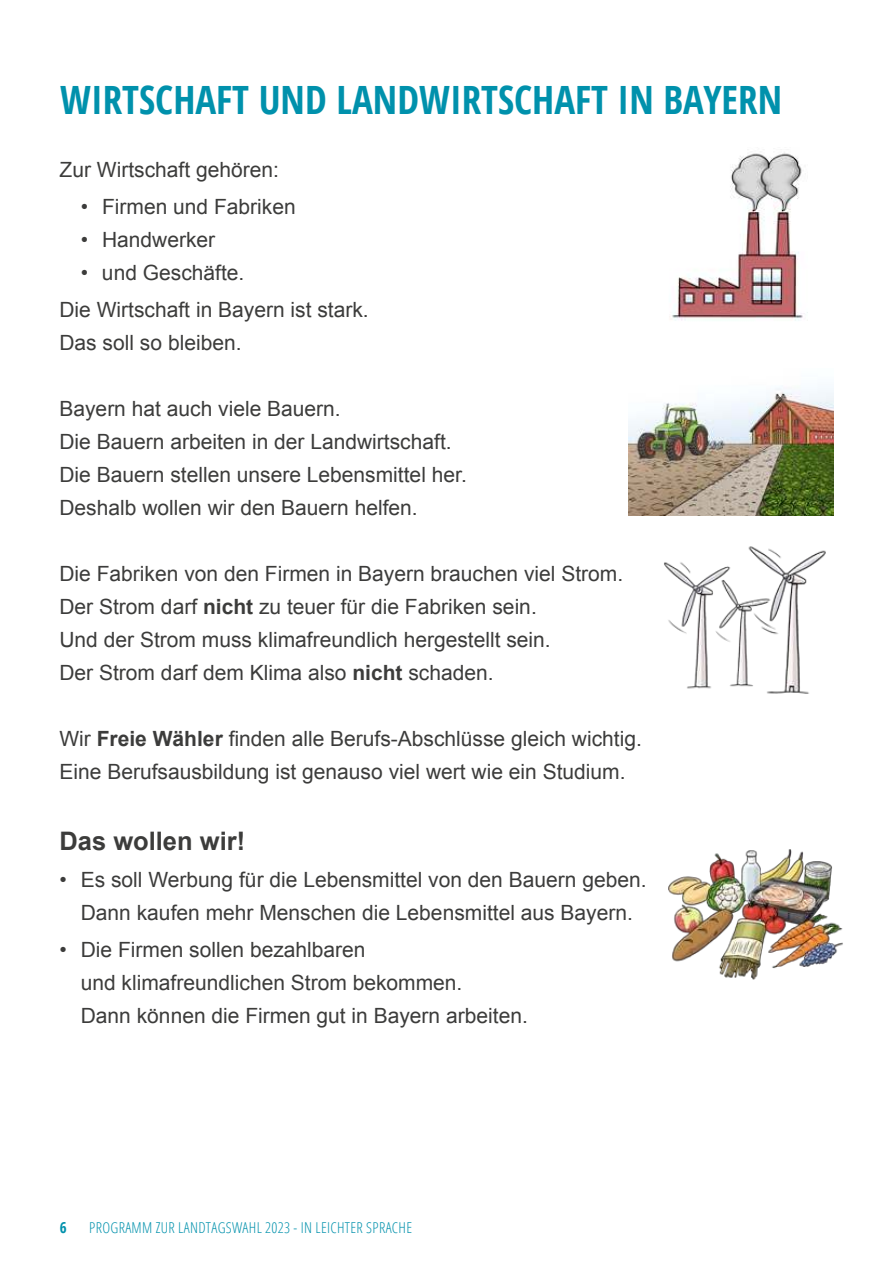
<style>
.page{position:relative;width:893px;height:1263px;background:#fff}
.page>*{position:absolute;margin:0;border:0;box-sizing:border-box;transform-origin:0 0}
.t1{font:700 condensed 39px "Open Sans";color:#0091ac}
.t2{font:700 25.5px "Arial";color:#3c3c3b}
.t3{font:21px/33px "Arial";color:#3c3c3b}
.t4{font:300 condensed 15px "Open Sans";letter-spacing:.02em;color:#0091ac}
.t5{font:700 condensed 15px "Open Sans";color:#0091ac}
.s1{font-weight:700}
</style>
<div class="page">
<img style="left:669px;top:152px;width:139px;height:169px">
<img style="left:628px;top:388px;width:205px;height:127px">
<img style="left:664px;top:546px;width:162px;height:148px">
<img style="left:668px;top:849px;width:175px;height:131px">
<h1 class="t1" style="left:60px;top:84px;width:723px">WIRTSCHAFT UND LANDWIRTSCHAFT IN BAYERN</h1>
<p class="t3" style="left:60px;top:155px;width:221px">Zur Wirtschaft gehören:</p>
<p class="t3" style="left:81px;top:192px;width:216px">• Firmen und Fabriken</p>
<p class="t3" style="left:81px;top:225px;width:136px">• Handwerker</p>
<p class="t3" style="left:59px;top:256px;width:311px;line-height:37.2px;text-indent:21px">• und Geschäfte.<br>Die Wirtschaft in Bayern ist stark.</p>
<p class="t3" style="left:59px;top:328px;width:184px">Das soll so bleiben.</p>
<p class="t3" style="left:59px;top:394px;width:409px">Bayern hat auch viele Bauern.<br>Die Bauern arbeiten in der Landwirtschaft.<br>Die Bauern stellen unsere Lebensmittel her.<br>Deshalb wollen wir den Bauern helfen.</p>
<p class="t3" style="left:59px;top:559px;width:565px">Die Fabriken von den Firmen in Bayern brauchen viel Strom.<br>Der Strom darf <span class="s1">nicht</span> zu teuer für die Fabriken sein.<br>Und der Strom muss klimafreundlich hergestellt sein.<br>Der Strom darf dem Klima also <span class="s1">nicht</span> schaden.</p>
<p class="t3" style="left:59px;top:724px;width:584px">Wir <span class="s1">Freie Wähler</span> finden alle Berufs-Abschlüsse gleich wichtig.<br>Eine Berufsausbildung ist genauso viel wert wie ein Studium.</p>
<p class="t2" style="left:60px;top:831px;width:187px">Das wollen wir!</p>
<p class="t3" style="left:60px;top:865px;width:589px;text-align:center">• Es soll Werbung für die Lebensmittel von den Bauern geben.<br>Dann kaufen mehr Menschen die Lebensmittel aus Bayern.</p>
<p class="t3" style="left:81px;top:935px;width:449px;text-indent:-21px">• Die Firmen sollen bezahlbaren<br>und klimafreundlichen Strom bekommen.<br>Dann können die Firmen gut in Bayern arbeiten.</p>
<p class="t5" style="left:60px;top:1221px;width:8px">6</p>
<p class="t4" style="left:89px;top:1219px;width:324px">PROGRAMM ZUR LANDTAGSWAHL 2023 - IN LEICHTER SPRACHE</p>
</div>
